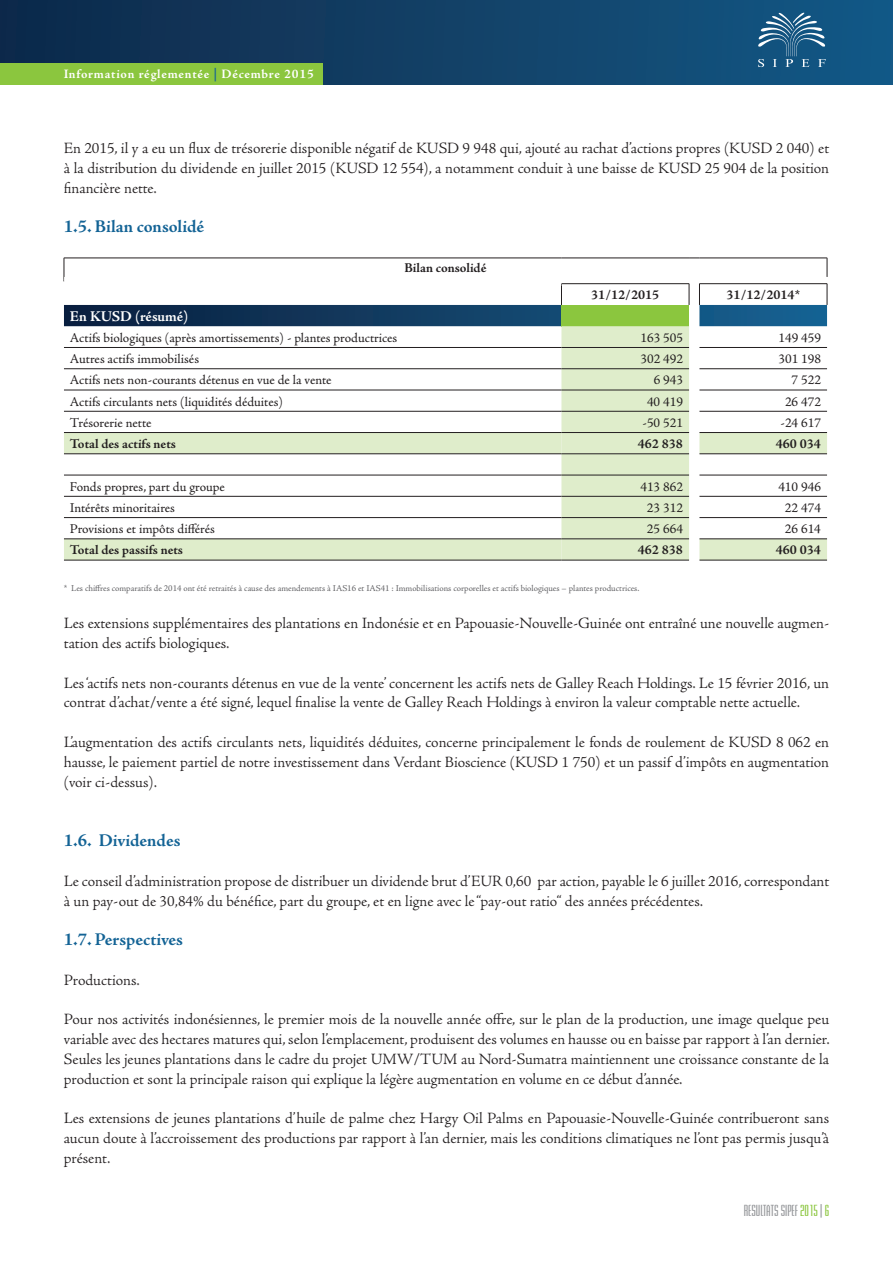
<style>
.page{position:relative;width:893px;height:1263px;background:#fff}
.page>*{position:absolute;margin:0;border:0;box-sizing:border-box;transform-origin:0 0}
.t1{font:700 18px "Adobe Jenson Pro";letter-spacing:-.005em;color:#136395}
.t2{font:300 15.75px/19.8px "Adobe Jenson Pro";letter-spacing:-.005em;color:#231f20;text-align:justify}
.t3{font:700 15px "Adobe Jenson Pro";letter-spacing:-.005em;color:#fff}
.t4{font:13.5px "Adobe Jenson Pro";color:#231f20}
.t5{font:700 13.5px "Adobe Jenson Pro";color:#231f20}
.t6{font:600 condensed 13.5px "Briem Akademi Std";color:#939598}
.t7{font:700 12.9px "Adobe Jenson Pro";letter-spacing:.055em;color:#fff}
.t8{font:9px "Adobe Jenson Pro";color:#636366}
.s1{color:#136395}
.s2{color:#8bc63e}
</style>
<div class="page">
<div style="left:0;top:0;width:893px;height:84px;background:linear-gradient(to right,#0f2849,#145986)"></div>
<svg style="left:758px;top:12px;width:68px;height:55px"></svg>
<div style="left:0;top:63px;width:323px;height:21px;background:#8bc63e"></div>
<svg style="left:64px;top:258px;width:764px;height:302px"></svg>
<hr style="left:699px;top:258px;width:128px;height:1px;background:#231f20">
<hr style="left:64px;top:277px;width:497px;height:4px;background:#fff">
<hr style="left:561px;top:277px;width:128px;height:4px;background:#fff">
<hr style="left:689px;top:277px;width:10px;height:4px;background:#fff">
<hr style="left:699px;top:277px;width:128px;height:4px;background:#fff">
<div style="left:64px;top:281px;width:497px;height:5px;background:#fff"></div>
<hr style="left:64px;top:453px;width:497px;height:1px;background:#231f20">
<hr style="left:561px;top:453px;width:128px;height:1px;background:#231f20">
<hr style="left:699px;top:453px;width:128px;height:1px;background:#231f20">
<hr style="left:64px;top:475px;width:497px;height:1px;background:#231f20">
<hr style="left:561px;top:475px;width:128px;height:1px;background:#231f20">
<hr style="left:699px;top:475px;width:128px;height:1px;background:#231f20">
<hr style="left:64px;top:560px;width:497px;height:1px;background:#231f20">
<hr style="left:561px;top:560px;width:128px;height:1px;background:#231f20">
<hr style="left:699px;top:560px;width:128px;height:1px;background:#231f20">
<p class="t7" style="left:64px;top:67px;width:252px">Information réglementée <span class="s1">|</span> Décembre 2015</p>
<p class="t2" style="left:64px;top:138px;width:767px">En 2015, il y a eu un flux de trésorerie disponible négatif de KUSD 9 948 qui, ajouté au rachat d’actions propres (KUSD 2 040) et à la distribution du dividende en juillet 2015 (KUSD 12 554), a notamment conduit à une baisse de KUSD 25 904 de la position financière nette.</p>
<p class="t1" style="left:64px;top:216px;width:142px">1.5. Bilan consolidé</p>
<p class="t5" style="left:404px;top:260px;width:84px">Bilan consolidé</p>
<p class="t5" style="left:591px;top:287px;width:70px">31/12/2015</p>
<p class="t5" style="left:726px;top:287px;width:75px">31/12/2014*</p>
<p class="t3" style="left:70px;top:308px;width:120px">En KUSD (résumé)</p>
<p class="t4" style="left:70px;top:330px;width:329px">Actifs biologiques (après amortissements) - plantes productrices</p>
<p class="t4" style="left:640px;top:330px;width:44px">163 505</p>
<p class="t4" style="left:778px;top:330px;width:44px">149 459</p>
<p class="t4" style="left:70px;top:351px;width:131px">Autres actifs immobilisés</p>
<p class="t4" style="left:640px;top:351px;width:44px">302 492</p>
<p class="t4" style="left:778px;top:351px;width:44px">301 198</p>
<p class="t4" style="left:70px;top:372px;width:263px">Actifs nets non-courants détenus en vue de la vente</p>
<p class="t4" style="left:654px;top:372px;width:31px">6 943</p>
<p class="t4" style="left:792px;top:372px;width:31px">7 522</p>
<p class="t4" style="left:70px;top:394px;width:215px">Actifs circulants nets (liquidités déduites)</p>
<p class="t4" style="left:647px;top:394px;width:37px">40 419</p>
<p class="t4" style="left:785px;top:394px;width:37px">26 472</p>
<p class="t4" style="left:70px;top:415px;width:83px">Trésorerie nette</p>
<p class="t4" style="left:643px;top:415px;width:42px">-50 521</p>
<p class="t4" style="left:781px;top:415px;width:42px">-24 617</p>
<p class="t5" style="left:70px;top:436px;width:108px">Total des actifs nets</p>
<p class="t5" style="left:638px;top:436px;width:47px">462 838</p>
<p class="t5" style="left:776px;top:436px;width:47px">460 034</p>
<p class="t4" style="left:70px;top:479px;width:157px">Fonds propres, part du groupe</p>
<p class="t4" style="left:640px;top:479px;width:44px">413 862</p>
<p class="t4" style="left:778px;top:479px;width:44px">410 946</p>
<p class="t4" style="left:70px;top:500px;width:107px">Intérêts minoritaires</p>
<p class="t4" style="left:647px;top:500px;width:37px">23 312</p>
<p class="t4" style="left:785px;top:500px;width:37px">22 474</p>
<p class="t4" style="left:70px;top:521px;width:147px">Provisions et impôts différés</p>
<p class="t4" style="left:647px;top:521px;width:37px">25 664</p>
<p class="t4" style="left:785px;top:521px;width:37px">26 614</p>
<p class="t5" style="left:70px;top:542px;width:115px">Total des passifs nets</p>
<p class="t5" style="left:638px;top:542px;width:47px">462 838</p>
<p class="t5" style="left:776px;top:542px;width:47px">460 034</p>
<p class="t8" style="left:64px;top:583px;width:577px">* Les chiffres comparatifs de 2014 ont été retraités à cause des amendements à IAS16 et IAS41 : Immobilisations corporelles et actifs biologiques – plantes productrices.</p>
<p class="t2" style="left:64px;top:614px;width:767px">Les extensions supplémentaires des plantations en Indonésie et en Papouasie-Nouvelle-Guinée ont entraîné une nouvelle augmen&shy;tation des actifs biologiques.</p>
<p class="t2" style="left:64px;top:673px;width:767px">Les ‘actifs nets non-courants détenus en vue de la vente’ concernent les actifs nets de Galley Reach Holdings. Le 15 février 2016, un contrat d’achat/vente a été signé, lequel finalise la vente de Galley Reach Holdings à environ la valeur comptable nette actuelle.</p>
<p class="t2" style="left:64px;top:732px;width:767px">L’augmentation des actifs circulants nets, liquidités déduites, concerne principalement le fonds de roulement de KUSD 8 062 en hausse, le paiement partiel de notre investissement dans Verdant Bioscience (KUSD 1 750) et un passif d’impôts en augmentation (voir ci-dessus).</p>
<p class="t1" style="left:64px;top:830px;width:118px">1.6. Dividendes</p>
<p class="t2" style="left:64px;top:871px;width:767px">Le conseil d’administration propose de distribuer un dividende brut d’EUR 0,60 par action, payable le 6 juillet 2016, correspondant à un pay-out de 30,84% du bénéfice, part du groupe, et en ligne avec le “pay-out ratio“ des années précédentes.</p>
<p class="t1" style="left:64px;top:929px;width:121px">1.7. Perspectives</p>
<p class="t2" style="left:64px;top:970px;width:78px">Productions.</p>
<p class="t2" style="left:64px;top:1010px;width:767px">Pour nos activités indonésiennes, le premier mois de la nouvelle année offre, sur le plan de la production, une image quelque peu variable avec des hectares matures qui, selon l’emplacement, produisent des volumes en hausse ou en baisse par rapport à l’an dernier.<br>Seules les jeunes plantations dans le cadre du projet UMW/TUM au Nord-Sumatra maintiennent une croissance constante de la production et sont la principale raison qui explique la légère augmentation en volume en ce début d’année.</p>
<p class="t2" style="left:64px;top:1109px;width:767px">Les extensions de jeunes plantations d’huile de palme chez Hargy Oil Palms en Papouasie-Nouvelle-Guinée contribueront sans aucun doute à l’accroissement des productions par rapport à l’an dernier, mais les conditions climatiques ne l’ont pas permis jusqu’à présent.</p>
<p class="t6" style="left:744px;top:1203px;width:87px">RESULTATS SIPEF <span class="s2">2015</span> | <span class="s2">6</span></p>
</div>
